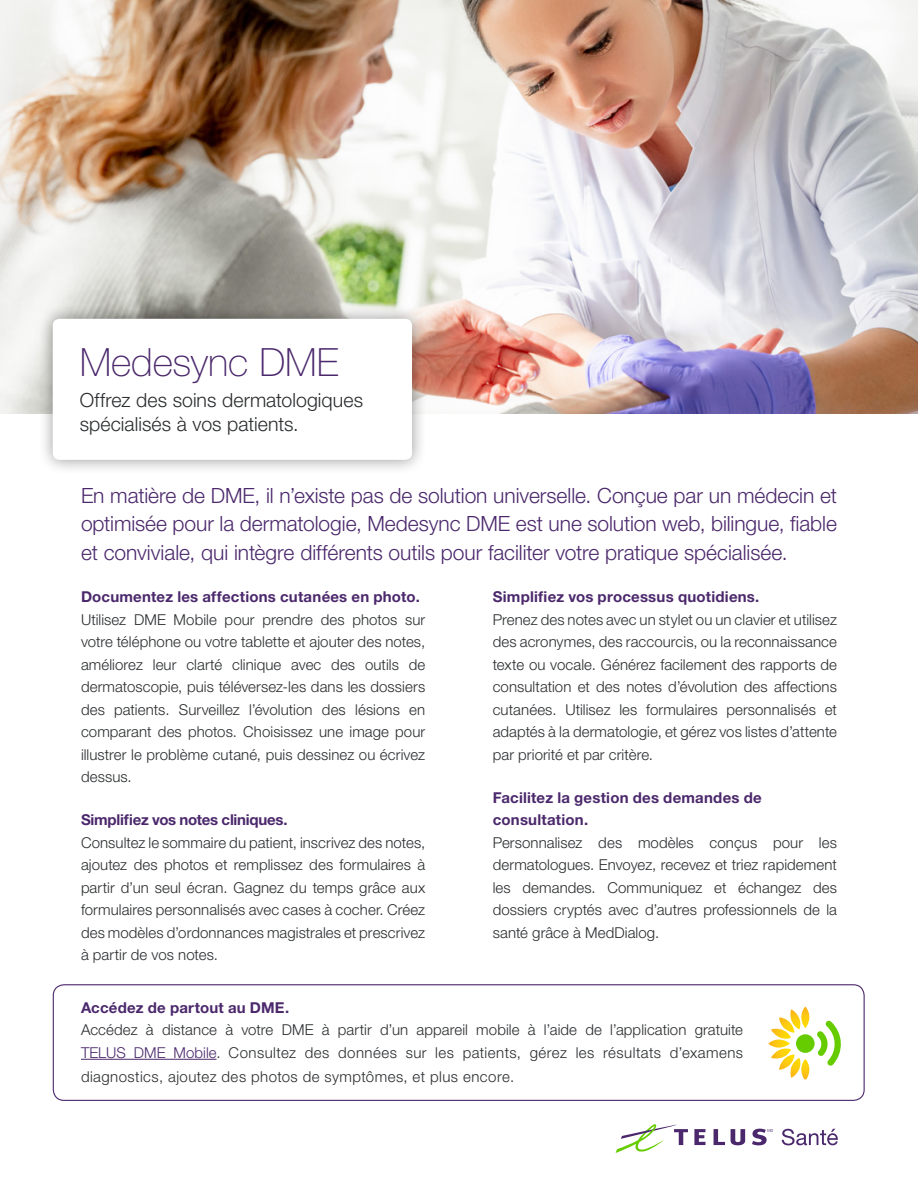
<style>
.page{position:relative;width:918px;height:1188px;background:#fff}
.page>*{position:absolute;margin:0;border:0;box-sizing:border-box;transform-origin:0 0}
.t1{font:100 39px "Helvetica Neue LT Std";letter-spacing:-.005em;color:#4b286c}
.t2{font:300 21px/28.5px "Helvetica Neue LT Std";letter-spacing:-.005em;color:#4b286c;text-align:justify}
.t3{font:300 19.5px/24px "Helvetica Neue LT Std";letter-spacing:.005em;color:#2a2c2e}
.t4{font:300 15px/22.5px "Helvetica Neue LT Std";letter-spacing:.01em;color:#2a2c2e;text-align:justify}
.t5{font:700 15px/22.5px "Helvetica Neue LT Std";letter-spacing:.015em;color:#4b286c}
.t6{font:300 15px "Helvetica Neue LT Std";letter-spacing:.03em;color:#2a2c2e}
.t7{font:700 15px "Helvetica Neue LT Std";letter-spacing:-.015em;color:#4b286c}
.s1{color:#4b286c}
</style>
<div class="page">
<img style="left:0;top:0;width:918px;height:414px">
<div style="left:37px;top:304px;width:390px;height:171px;background:#000;opacity:.4"></div>
<div style="left:53px;top:319px;width:359px;height:141px;background:#fff;border-radius:7px"></div>
<div style="left:53px;top:984px;width:812px;height:117px;border:1px solid #4b286c;border-radius:11px"></div>
<hr style="left:81px;top:1059px;width:136px;height:1px;background:#4b286c">
<svg style="left:769px;top:1007px;width:72px;height:72px"></svg>
<svg style="left:694px;top:1129px;width:11px;height:16px"></svg>
<svg style="left:714px;top:1129px;width:11px;height:16px"></svg>
<svg style="left:731px;top:1129px;width:14px;height:16px"></svg>
<svg style="left:616px;top:1124px;width:72px;height:29px"></svg>
<svg style="left:752px;top:1129px;width:21px;height:16px"></svg>
<svg style="left:782px;top:1129px;width:56px;height:16px"></svg>
<p class="t1" style="left:80px;top:340px;width:260px">Medesync DME</p>
<p class="t3" style="left:80px;top:388px;width:285px">Offrez des soins dermatologiques spécialisés à vos patients.</p>
<p class="t2" style="left:81px;top:481px;width:758px">En matière de DME, il n’existe pas de solution universelle. Conçue par un médecin et optimisée pour la dermatologie, Medesync DME est une solution web, bilingue, fiable et conviviale, qui intègre différents outils pour faciliter votre pratique spécialisée.</p>
<p class="t5" style="left:81px;top:585px;width:340px">Documentez les affections cutanées en photo.</p>
<p class="t4" style="left:81px;top:608px;width:346px">Utilisez DME Mobile pour prendre des photos sur votre téléphone ou votre tablette et ajouter des notes, améliorez leur clarté clinique avec des outils de dermatoscopie, puis téléversez-les dans les dossiers des patients. Surveillez l’évolution des lésions en comparant des photos. Choisissez une image pour illustrer le problème cutané, puis dessinez ou écrivez dessus.</p>
<p class="t7" style="left:81px;top:810px;width:208px">Simplifiez vos notes cliniques.</p>
<p class="t4" style="left:81px;top:831px;width:346px">Consultez le sommaire du patient, inscrivez des notes, ajoutez des photos et remplissez des formulaires à partir d’un seul écran. Gagnez du temps grâce aux formulaires personnalisés avec cases à cocher. Créez des modèles d’ordonnances magistrales et prescrivez à partir de vos notes.</p>
<p class="t5" style="left:493px;top:585px;width:268px">Simplifiez vos processus quotidiens.</p>
<p class="t4" style="left:493px;top:608px;width:346px">Prenez des notes avec un stylet ou un clavier et utilisez des acronymes, des raccourcis, ou la reconnaissance texte ou vocale. Générez facilement des rapports de consultation et des notes d’évolution des affections cutanées. Utilisez les formulaires personnalisés et adaptés à la dermatologie, et gérez vos listes d’attente par priorité et par critère.</p>
<p class="t5" style="left:493px;top:786px;width:271px">Facilitez la gestion des demandes de consultation.</p>
<p class="t4" style="left:493px;top:831px;width:346px">Personnalisez des modèles conçus pour les dermatologues. Envoyez, recevez et triez rapidement les demandes. Communiquez et échangez des dossiers cryptés avec d’autres professionnels de la santé grâce à MedDialog.</p>
<p class="t5" style="left:81px;top:996px;width:210px">Accédez de partout au DME.</p>
<p class="t4" style="left:81px;top:1018px;width:664px">Accédez à distance à votre DME à partir d’un appareil mobile à l’aide de l’application gratuite<br><span class="s1">TELUS DME Mobile</span>. Consultez des données sur les patients, gérez les résultats d’examens</p>
<p class="t6" style="left:81px;top:1067px;width:435px">diagnostics, ajoutez des photos de symptômes, et plus encore.</p>
</div>
